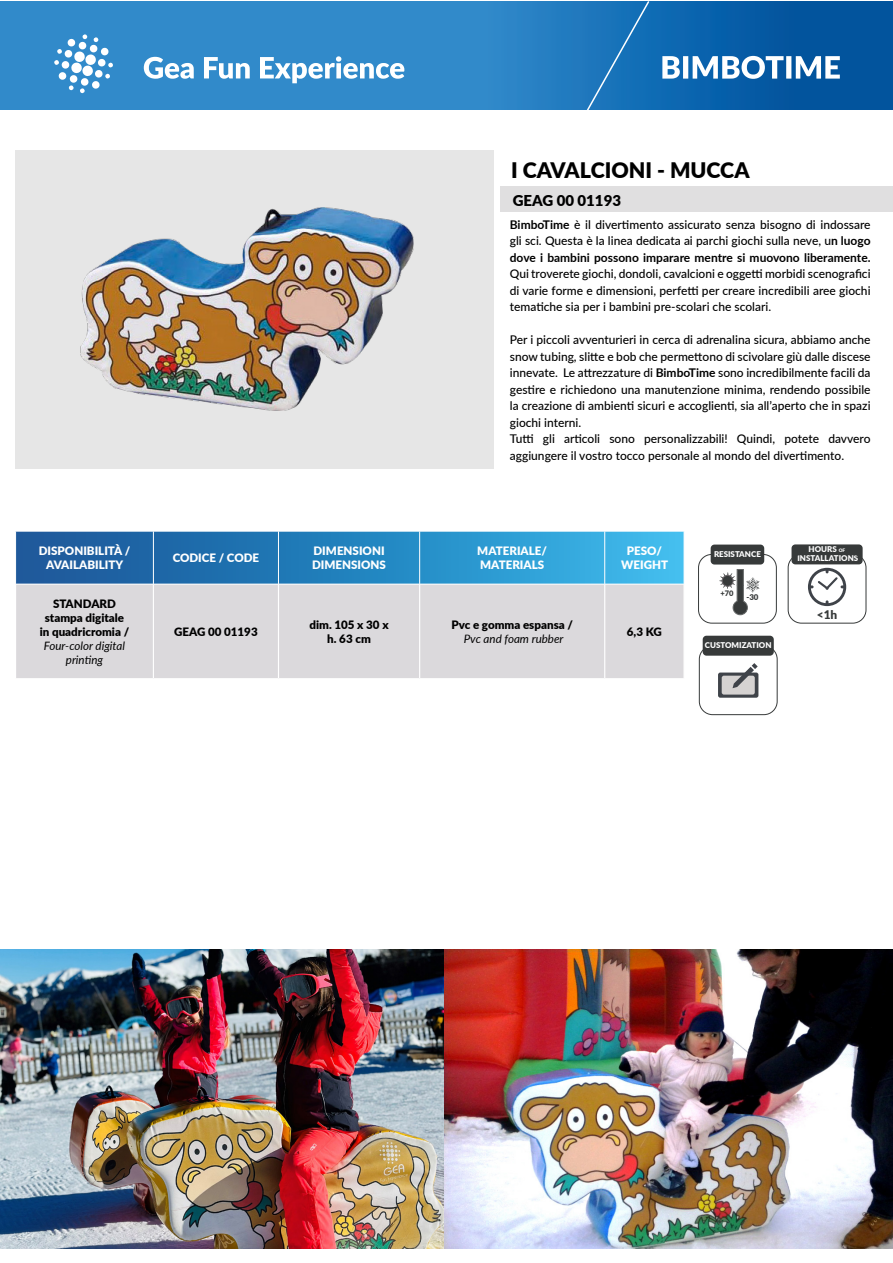
<style>
.page{position:relative;width:893px;height:1263px;background:#fff}
.page>*{position:absolute;margin:0;border:0;box-sizing:border-box;transform-origin:0 0}
.t1{font:900 21.45px "Lato";color:#000}
.t2{font:900 15px "Lato";color:#000}
.t3{font:500 12px/16.5px "Lato";color:#000;text-align:justify}
.t4{font:900 11.85px "Lato";color:#373a3a}
.t5{font:900 11.55px/14px "Lato";color:#000;text-align:center}
.t6{font:900 11.55px "Lato";color:#fff}
.t7{font:italic 11.55px "Lato";color:#000}
.t8{font:900 7.95px/8.7px "Lato";color:#fff;text-align:center}
.t9{font:900 7.95px "Lato";color:#373a3a}
.t10{font:900 7.5px "Lato";color:#373a3a}
.s1{font-weight:400;font-style:italic}
.s2{font-weight:700}
.s3{font-size:4.8px}
</style>
<div class="page">
<div style="left:15px;top:150px;width:478px;height:318px;background:#e6e6e6"></div>
<svg style="left:16px;top:532px;width:668px;height:52px;background:#2986c0"></svg>
<div style="left:16px;top:585px;width:667px;height:93px;background:#dbd9dc"></div>
<hr style="left:153px;top:584px;width:1px;height:94px;background:#fff">
<hr style="left:278px;top:584px;width:1px;height:94px;background:#fff">
<hr style="left:419px;top:584px;width:1px;height:94px;background:#fff">
<hr style="left:604px;top:584px;width:1px;height:94px;background:#fff">
<hr style="left:153px;top:531px;width:1px;height:53px;background:#fff">
<hr style="left:278px;top:531px;width:1px;height:53px;background:#fff">
<hr style="left:419px;top:531px;width:1px;height:53px;background:#fff">
<hr style="left:604px;top:531px;width:1px;height:53px;background:#fff">
<svg style="left:0;top:1px;width:893px;height:108px;background:#227abd"></svg>
<div style="left:585px;top:1px;width:66px;height:109px;background:#1772b9"></div>
<svg style="left:54px;top:34px;width:59px;height:59px"></svg>
<svg style="left:144px;top:56px;width:260px;height:27px"></svg>
<img style="left:0;top:950px;width:445px;height:298px">
<img style="left:445px;top:950px;width:448px;height:298px">
<div style="left:500px;top:186px;width:393px;height:26px;background:#e0dfe0"></div>
<div style="left:791px;top:544px;width:72px;height:20px;background:#373a3a;border-radius:4px"></div>
<div style="left:788px;top:554px;width:78px;height:69px;border:1px solid #373a3a;border-radius:13px"></div>
<svg style="left:808px;top:568px;width:38px;height:38px"></svg>
<div style="left:698px;top:554px;width:79px;height:69px;border:1px solid #373a3a;border-radius:13px"></div>
<div style="left:711px;top:545px;width:53px;height:19px;background:#373a3a;border-radius:4px"></div>
<svg style="left:719px;top:569px;width:40px;height:46px"></svg>
<div style="left:722px;top:575px;width:11px;height:11px;background:#373a3a;border-radius:50%"></div>
<div style="left:722px;top:575px;width:11px;height:11px;border:1px solid #6e696d;border-radius:50%"></div>
<div style="left:699px;top:645px;width:78px;height:70px;border:1px solid #373a3a;border-radius:13px"></div>
<svg style="left:718px;top:663px;width:40px;height:35px"></svg>
<div style="left:703px;top:636px;width:71px;height:20px;background:#373a3a;border-radius:4px"></div>
<img style="left:80px;top:208px;width:333px;height:203px">
<svg style="left:662px;top:56px;width:178px;height:23px"></svg>
<p class="t6" style="left:39px;top:542px;width:93px">DISPONIBILITÀ /</p>
<p class="t6" style="left:46px;top:556px;width:78px">AVAILABILITY</p>
<p class="t5" style="left:53px;top:597px;width:64px">STANDARD</p>
<p class="t5" style="left:40px;top:610px;width:91px">stampa digitale in quadricromia /<br><span class="s1">Four-color digital printing</span></p>
<p class="t6" style="left:173px;top:549px;width:88px">CODICE / CODE</p>
<p class="t5" style="left:174px;top:624px;width:85px">GEAG 00 01193</p>
<p class="t6" style="left:313px;top:542px;width:73px">DIMENSIONI</p>
<p class="t6" style="left:312px;top:556px;width:75px">DIMENSIONS</p>
<p class="t5" style="left:309px;top:617px;width:81px">dim. 105 x 30 x</p>
<p class="t5" style="left:327px;top:631px;width:45px">h. 63 cm</p>
<p class="t1" style="left:511px;top:154px;width:240px">I CAVALCIONI - MUCCA</p>
<p class="t2" style="left:513px;top:189px;width:110px">GEAG 00 01193</p>
<p class="t3" style="left:510px;top:216px;width:362px"><span class="s2">BimboTime</span> è il divertimento assicurato senza bisogno di indossare gli sci. Questa è la linea dedicata ai parchi giochi sulla neve, u<span class="s2">n luogo dove i bambini possono imparare mentre si muovono liberamente.<br></span>Qui troverete giochi, dondoli, cavalcioni e oggetti morbidi scenografici di varie forme e dimensioni, perfetti per creare incredibili aree giochi tematiche sia per i bambini pre-scolari che scolari.</p>
<p class="t3" style="left:510px;top:331px;width:362px">Per i piccoli avventurieri in cerca di adrenalina sicura, abbiamo anche snow tubing, slitte e bob che permettono di scivolare giù dalle discese innevate. Le attrezzature di <span class="s2">BimboTime</span> sono incredibilmente facili da gestire e richiedono una manutenzione minima, rendendo possibile la creazione di ambienti sicuri e accoglienti, sia all’aperto che in spazi giochi interni.</p>
<p class="t3" style="left:510px;top:430px;width:362px">Tutti gli articoli sono personalizzabili! Quindi, potete davvero aggiungere il vostro tocco personale al mondo del divertimento.</p>
<p class="t6" style="left:477px;top:542px;width:71px">MATERIALE/</p>
<p class="t6" style="left:480px;top:556px;width:66px">MATERIALS</p>
<p class="t5" style="left:451px;top:617px;width:123px">Pvc e gomma espansa /</p>
<p class="t7" style="left:464px;top:631px;width:101px">Pvc and foam rubber</p>
<p class="t6" style="left:627px;top:542px;width:37px">PESO/</p>
<p class="t6" style="left:621px;top:556px;width:48px">WEIGHT</p>
<p class="t5" style="left:627px;top:624px;width:37px">6,3 KG</p>
<p class="t8" style="left:714px;top:549px;width:48px">RESISTANCE</p>
<p class="t9" style="left:746px;top:591px;width:14px">-30</p>
<p class="t10" style="left:720px;top:587px;width:15px">+70</p>
<p class="t8" style="left:705px;top:640px;width:68px">CUSTOMIZATION</p>
<p class="t8" style="left:797px;top:545px;width:62px">HOURS <span class="s3">OF<br></span>INSTALLATIONS</p>
<p class="t4" style="left:817px;top:606px;width:22px">&lt;1h</p>
</div>
